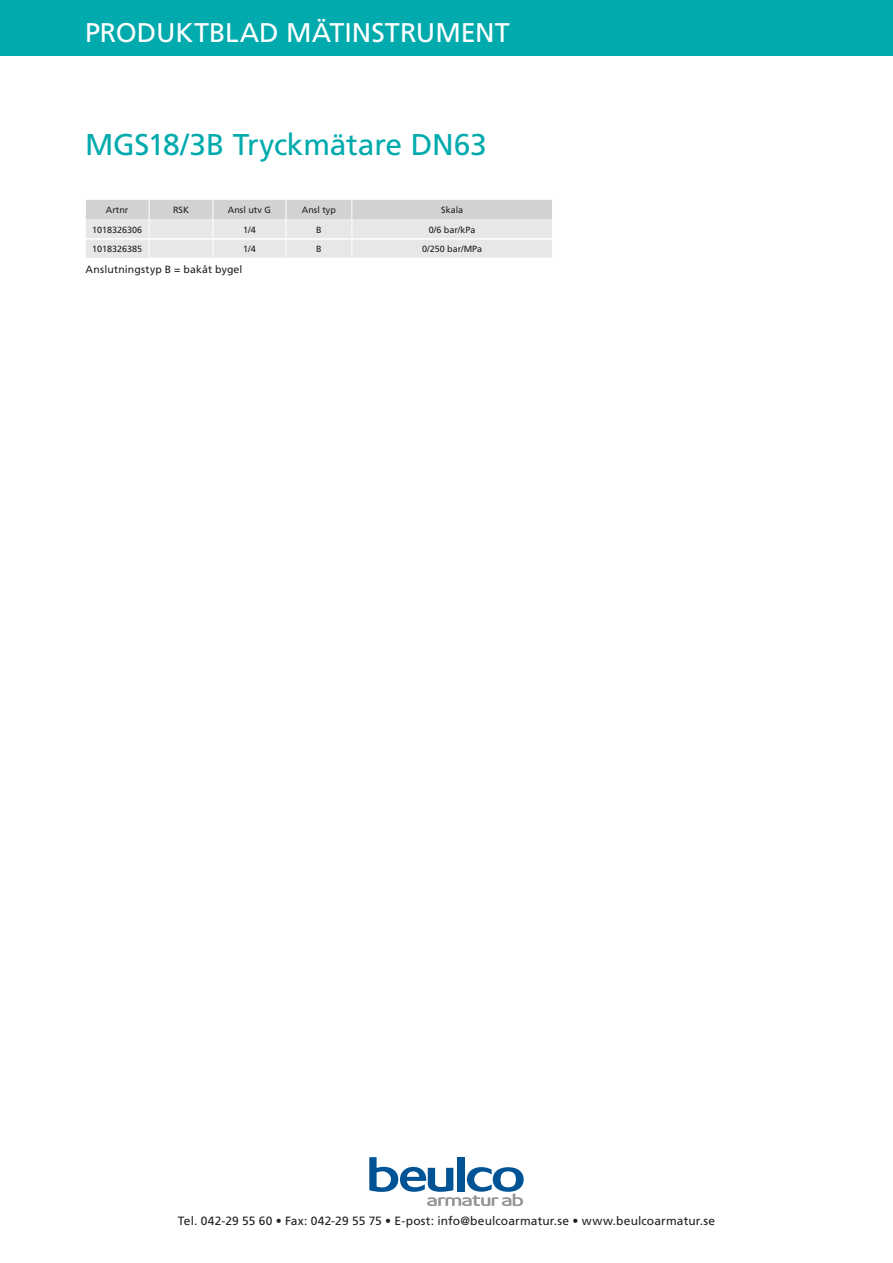
<style>
.page{position:relative;width:893px;height:1263px;background:#fff}
.page>*{position:absolute;margin:0;border:0;box-sizing:border-box;transform-origin:0 0}
.Artikelgrupp{font:30px "Frutiger LT Std";letter-spacing:-.01em;color:#00aaad}
.t1{font:27px "Frutiger LT Std";color:#fff}
.t2{font:12px "Frutiger LT Std";letter-spacing:.01em;color:#231f20}
.Förklaring{font:10.5px "Frutiger LT Std";letter-spacing:.015em;color:#231f20}
.TabelltextC{font:9px "Frutiger LT Std";color:#231f20}
.TabellrubrikC{font:9px "Frutiger LT Std";color:#231f20}
.Artnr{font:9px "Frutiger LT Std";color:#231f20}
</style>
<div class="page">
<div style="left:0;top:0;width:893px;height:55px;background:#00aaad"></div>
<svg style="left:369px;top:1157px;width:155px;height:49px"></svg>
<svg style="left:86px;top:200px;width:466px;height:58px;background:#e0e1e3"></svg>
<h2 class="t1" style="left:85px;top:16px;width:319px">PRODUKTBLAD Mätinstrume</h2>
<h2 class="t1" style="left:475px;top:16px;width:32px">nt</h2>
<p class="Artikelgrupp" style="left:85px;top:127px;width:403px">MGS18/3B Tryckmätare DN 63</p>
<p class="TabellrubrikC" style="left:106px;top:205px;width:24px">Artnr</p>
<p class="TabellrubrikC" style="left:173px;top:205px;width:18px">RSK</p>
<p class="TabellrubrikC" style="left:228px;top:205px;width:45px">Ansl utv G</p>
<p class="TabellrubrikC" style="left:302px;top:205px;width:36px">Ansl typ</p>
<p class="TabellrubrikC" style="left:441px;top:205px;width:24px">Skala</p>
<p class="Artnr" style="left:92px;top:224px;width:52px">1018326306</p>
<p class="TabelltextC" style="left:243px;top:224px;width:14px">1/4</p>
<p class="TabelltextC" style="left:316px;top:224px;width:7px">B</p>
<p class="TabelltextC" style="left:429px;top:224px;width:48px">0/6 bar/kPa</p>
<p class="Artnr" style="left:92px;top:244px;width:52px">1018326385</p>
<p class="TabelltextC" style="left:243px;top:244px;width:14px">1/4</p>
<p class="TabelltextC" style="left:316px;top:244px;width:7px">B</p>
<p class="TabelltextC" style="left:422px;top:244px;width:62px">0/250 bar/MPa</p>
<p class="Förklaring" style="left:86px;top:263px;width:158px">Anslutningstyp B = bakåt bygel</p>
<p class="t2" style="left:178px;top:1214px;width:539px">Tel. 042-29 55 60 • Fax: 042-29 55 75 • E-post: info@beulcoarmatur.se • www.beulcoarmatur.se</p>
</div>
